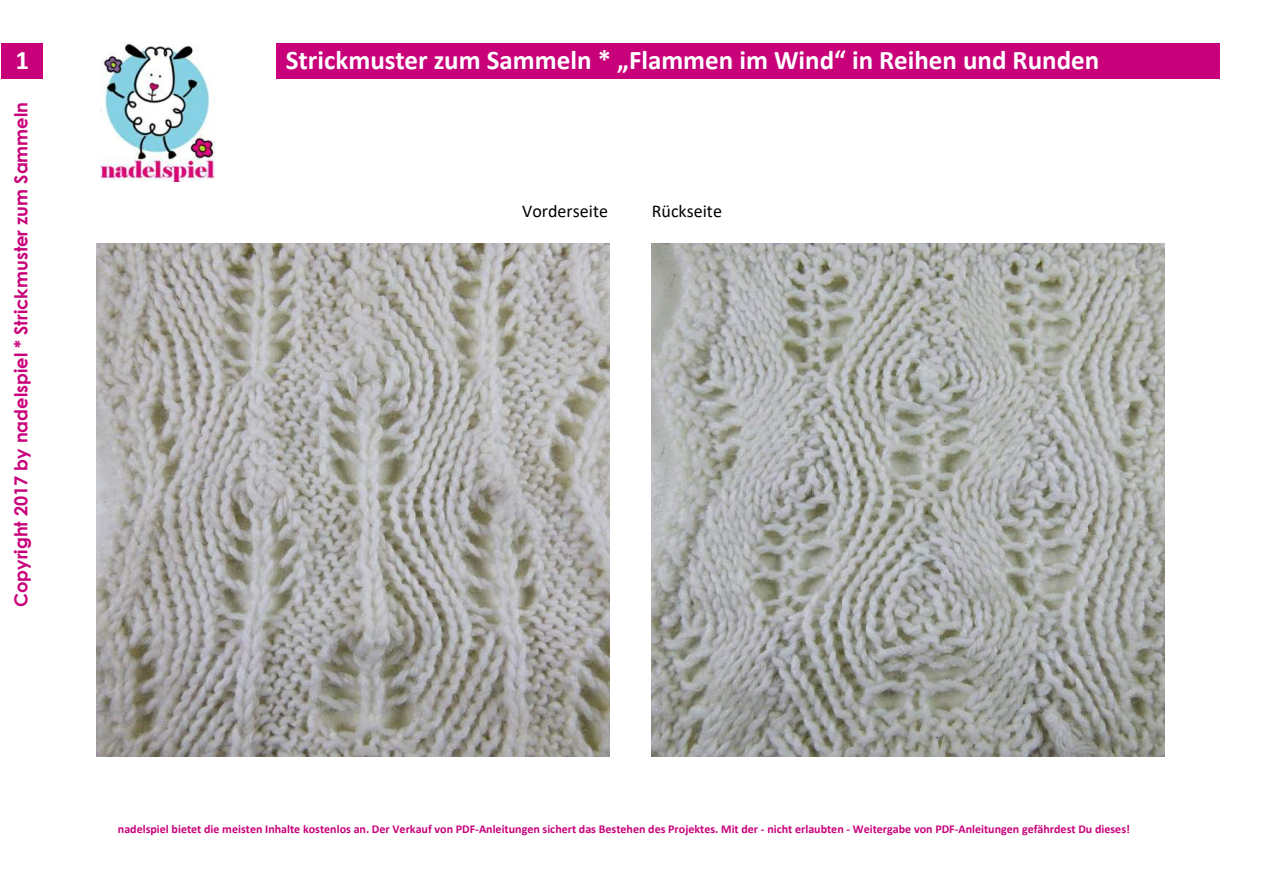
<style>
.page{position:relative;width:1263px;height:893px;background:#fff}
.page>*{position:absolute;margin:0;border:0;box-sizing:border-box;transform-origin:0 0}
.t1{font:700 27px "Calibri";color:#fff}
.t2{font:700 18px "Century Gothic";color:#c8007a}
.t3{font:18px "Calibri";color:#000}
.t4{font:700 12px "Calibri";color:#c8007a}
</style>
<div class="page">
<div style="left:1px;top:43px;width:42px;height:36px;background:#c8007a"></div>
<div style="left:276px;top:43px;width:944px;height:36px;background:#c8007a"></div>
<img style="left:100px;top:43px;width:115px;height:139px">
<img style="left:96px;top:244px;width:513px;height:512px">
<img style="left:652px;top:244px;width:512px;height:512px">
<h1 class="t1" style="left:15px;top:49px;width:15px">1</h1>
<h2 class="t2" style="left:14px;top:607px;width:507px;rotate:-90deg">Copyright 2017 by nadelspiel * Strickmuster zum Sammeln</h2>
<h1 class="t1" style="left:286px;top:49px;width:815px">Strickmuster zum Sammeln * „Flammen im Wind“ in Reihen und Runden</h1>
<h2 class="t3" style="left:522px;top:204px;width:87px">Vorderseite</h2>
<h2 class="t3" style="left:652px;top:204px;width:72px">Rückseite</h2>
<p class="t4" style="left:118px;top:824px;width:1013px">nadelspiel bietet die meisten Inhalte kostenlos an. Der Verkauf von PDF-Anleitungen sichert das Bestehen des Projektes. Mit der - nicht erlaubten - Weitergabe von PDF-Anleitungen gefährdest Du dieses!</p>
</div>
